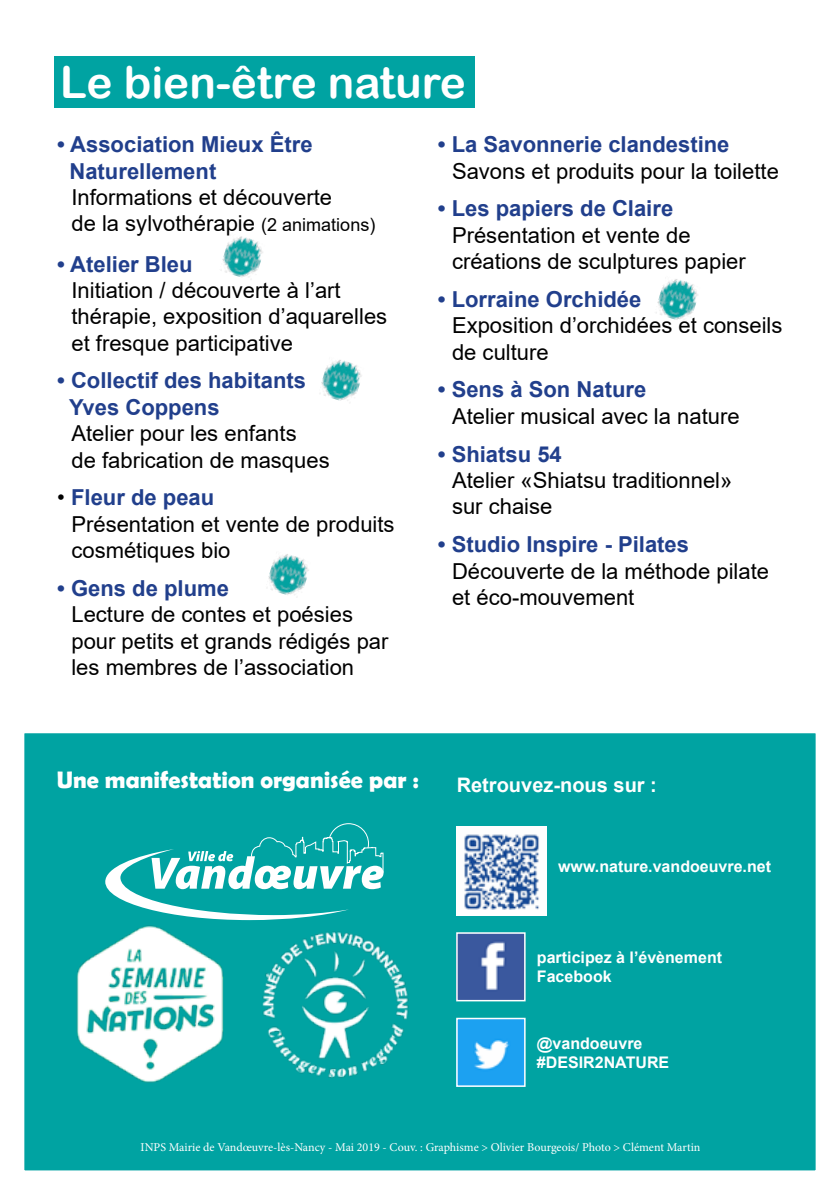
<style>
.page{position:relative;width:840px;height:1191px;background:#fff}
.page>*{position:absolute;margin:0;border:0;box-sizing:border-box;transform-origin:0 0}
.t1{font:44px "Arial Rounded MT Bold";color:#fff}
.t2{font:700 24px "Berlin Sans FB Demi";color:#fff}
.t3{font:22px/26.4px "Arial";color:#000}
.t4{font:700 22px/26.4px "Arial";color:#213f8c}
.t5{font:700 20px "Arial";color:#fff}
.t6{font:700 16px/19.2px "Arial";color:#fff}
.t7{font:12px "Minion Pro";color:#fff}
.s1{font-size:18px}
.s2{font-weight:700;color:#213f8c}
</style>
<div class="page">
<svg style="left:24px;top:733px;width:792px;height:438px;background:#18a9aa"></svg>
<div style="left:54px;top:56px;width:421px;height:52px;background:#00a3a2"></div>
<img style="left:321px;top:360px;width:41px;height:41px">
<img style="left:268px;top:554px;width:41px;height:41px">
<img style="left:656px;top:279px;width:42px;height:43px">
<img style="left:221px;top:236px;width:42px;height:41px">
<h1 class="t1" style="left:60px;top:56px;width:407px">Le bien-être nature</h1>
<p class="t4" style="left:69px;top:131px;width:244px;text-indent:-12px">• Association Mieux Être<br>Naturellement</p>
<p class="t3" style="left:71px;top:184px;width:305px">Informations et découverte<br>de la sylvothérapie <span class="s1">(2 animations)</span></p>
<p class="t4" style="left:57px;top:251px;width:137px">• Atelier Bleu</p>
<p class="t3" style="left:71px;top:277px;width:317px">Initiation / découverte à l’art thérapie, exposition d’aquarelles et fresque participative</p>
<p class="t4" style="left:69px;top:368px;width:238px;text-indent:-12px">• Collectif des habitants<br>Yves Coppens</p>
<p class="t3" style="left:71px;top:420px;width:260px">Atelier pour les enfants<br>de fabrication de masques</p>
<p class="t3" style="left:71px;top:484px;width:324px;text-indent:-14px">• <span class="s2">Fleur de peau<br></span>Présentation et vente de produits cosmétiques bio</p>
<p class="t4" style="left:57px;top:575px;width:173px">• Gens de plume</p>
<p class="t3" style="left:71px;top:601px;width:318px">Lecture de contes et poésies pour petits et grands rédigés par les membres de l’association</p>
<p class="t4" style="left:437px;top:131px;width:293px">• La Savonnerie clandestine</p>
<p class="t3" style="left:452px;top:157px;width:328px">Savons et produits pour la toilette</p>
<p class="t4" style="left:437px;top:195px;width:237px">• Les papiers de Claire</p>
<p class="t3" style="left:452px;top:222px;width:295px">Présentation et vente de créations de sculptures papier</p>
<p class="t4" style="left:437px;top:286px;width:205px">• Lorraine Orchidée</p>
<p class="t3" style="left:452px;top:312px;width:332px">Exposition d’orchidées et conseils de culture</p>
<p class="t4" style="left:437px;top:377px;width:210px">• Sens à Son Nature</p>
<p class="t3" style="left:452px;top:403px;width:289px">Atelier musical avec la nature</p>
<p class="t4" style="left:437px;top:441px;width:125px">• Shiatsu 54</p>
<p class="t3" style="left:452px;top:467px;width:282px">Atelier «Shiatsu traditionnel» sur chaise</p>
<p class="t4" style="left:437px;top:531px;width:252px">• Studio Inspire - Pilates</p>
<p class="t3" style="left:452px;top:557px;width:318px">Découverte de la méthode pilate et éco-mouvement</p>
<p class="t2" style="left:57px;top:765px;width:363px">Une manifestation organisée par :</p>
<p class="t5" style="left:456px;top:770px;width:202px">Retrouvez-nous sur :</p>
<p class="t6" style="left:557px;top:856px;width:214px">www.nature.vandoeuvre.net</p>
<p class="t6" style="left:536px;top:948px;width:186px">participez à l’évènement<br>Facebook</p>
<p class="t6" style="left:536px;top:1033px;width:134px">@vandoeuvre #DESIR2NATURE</p>
<p class="t7" style="left:140px;top:1139px;width:561px">INPS Mairie de Vandœuvre-lès-Nancy - Mai 2019 - Couv. : Graphisme &gt; Olivier Bourgeois/ Photo &gt; Clément Martin</p>
</div>
